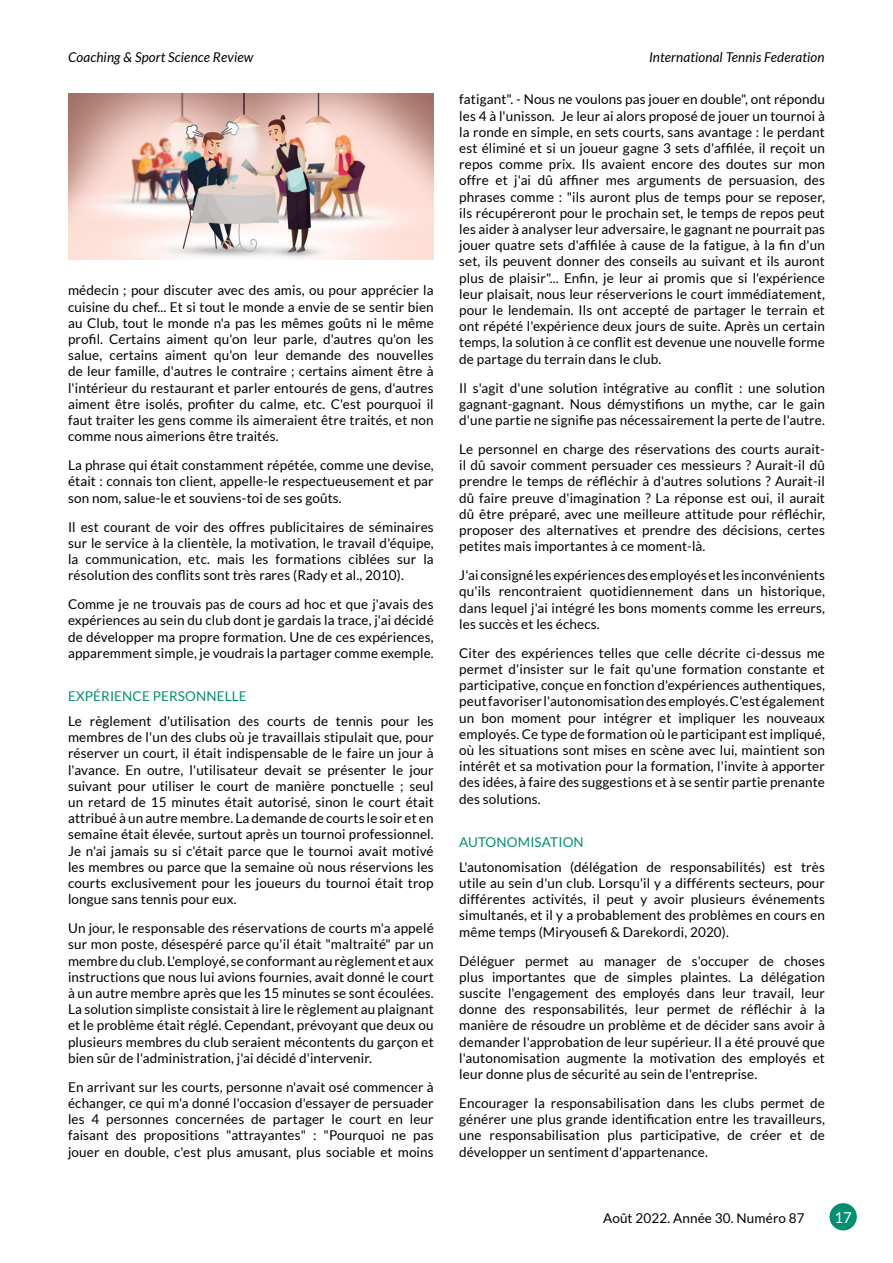
<style>
.page{position:relative;width:893px;height:1263px;background:#fff}
.page>*{position:absolute;margin:0;border:0;box-sizing:border-box;transform-origin:0 0}
.t1{font:15px "Lato";color:#fff}
.t2{font:13.5px/16.2px "Lato";letter-spacing:.01em;color:#000;text-align:justify}
.t3{font:italic 13.5px "Lato";letter-spacing:.01em;color:#000}
.t4{font:13.5px "Lato";letter-spacing:.01em;color:#008f70}
</style>
<div class="page">
<div style="left:829px;top:1203px;width:28px;height:27px;background:#008f70;border-radius:50%"></div>
<img style="left:68px;top:94px;width:366px;height:165px">
<p class="t3" style="left:68px;top:50px;width:187px">Coaching &amp; Sport Science Review</p>
<p class="t3" style="left:649px;top:50px;width:177px">International Tennis Federation</p>
<p class="t2" style="left:68px;top:282px;width:367px">médecin ; pour discuter avec des amis, ou pour apprécier la cuisine du chef... Et si tout le monde a envie de se sentir bien au Club, tout le monde n'a pas les mêmes goûts ni le même profil. Certains aiment qu'on leur parle, d'autres qu'on les salue, certains aiment qu'on leur demande des nouvelles de leur famille, d'autres le contraire ; certains aiment être à l'intérieur du restaurant et parler entourés de gens, d'autres aiment être isolés, profiter du calme, etc. C'est pourquoi il faut traiter les gens comme ils aimeraient être traités, et non comme nous aimerions être traités.</p>
<p class="t2" style="left:68px;top:457px;width:367px">La phrase qui était constamment répétée, comme une devise, était : connais ton client, appelle-le respectueusement et par son nom, salue-le et souviens-toi de ses goûts.</p>
<p class="t2" style="left:68px;top:518px;width:367px">Il est courant de voir des offres publicitaires de séminaires sur le service à la clientèle, la motivation, le travail d'équipe, la communication, etc. mais les formations ciblées sur la résolution des conflits sont très rares (Rady et al., 2010).</p>
<p class="t2" style="left:68px;top:596px;width:367px">Comme je ne trouvais pas de cours ad hoc et que j'avais des expériences au sein du club dont je gardais la trace, j'ai décidé de développer ma propre formation. Une de ces expériences, apparemment simple, je voudrais la partager comme exemple.</p>
<p class="t4" style="left:68px;top:689px;width:180px">EXPÉRIENCE PERSONNELLE</p>
<p class="t2" style="left:68px;top:713px;width:367px">Le règlement d'utilisation des courts de tennis pour les membres de l'un des clubs où je travaillais stipulait que, pour réserver un court, il était indispensable de le faire un jour à l'avance. En outre, l'utilisateur devait se présenter le jour suivant pour utiliser le court de manière ponctuelle ; seul un retard de 15 minutes était autorisé, sinon le court était attribué à un autre membre. La demande de courts le soir et en semaine était élevée, surtout après un tournoi professionnel.<br>Je n'ai jamais su si c'était parce que le tournoi avait motivé les membres ou parce que la semaine où nous réservions les courts exclusivement pour les joueurs du tournoi était trop longue sans tennis pour eux.</p>
<p class="t2" style="left:68px;top:920px;width:367px">Un jour, le responsable des réservations de courts m'a appelé sur mon poste, désespéré parce qu'il était "maltraité" par un membre du club. L'employé, se conformant au règlement et aux instructions que nous lui avions fournies, avait donné le court à un autre membre après que les 15 minutes se sont écoulées.<br>La solution simpliste consistait à lire le règlement au plaignant et le problème était réglé. Cependant, prévoyant que deux ou plusieurs membres du club seraient mécontents du garçon et bien sûr de l'administration, j'ai décidé d'intervenir.</p>
<p class="t2" style="left:68px;top:1079px;width:367px">En arrivant sur les courts, personne n'avait osé commencer à échanger, ce qui m'a donné l'occasion d'essayer de persuader les 4 personnes concernées de partager le court en leur faisant des propositions "attrayantes" : "Pourquoi ne pas jouer en double, c'est plus amusant, plus sociable et moins</p>
<p class="t2" style="left:459px;top:91px;width:367px">fatigant". - Nous ne voulons pas jouer en double", ont répondu les 4 à l'unisson. Je leur ai alors proposé de jouer un tournoi à la ronde en simple, en sets courts, sans avantage : le perdant est éliminé et si un joueur gagne 3 sets d'affilée, il reçoit un repos comme prix. Ils avaient encore des doutes sur mon offre et j'ai dû affiner mes arguments de persuasion, des phrases comme : "ils auront plus de temps pour se reposer, ils récupéreront pour le prochain set, le temps de repos peut les aider à analyser leur adversaire, le gagnant ne pourrait pas jouer quatre sets d'affilée à cause de la fatigue, à la fin d'un set, ils peuvent donner des conseils au suivant et ils auront plus de plaisir"... Enfin, je leur ai promis que si l'expérience leur plaisait, nous leur réserverions le court immédiatement, pour le lendemain. Ils ont accepté de partager le terrain et ont répété l'expérience deux jours de suite. Après un certain temps, la solution à ce conflit est devenue une nouvelle forme de partage du terrain dans le club.</p>
<p class="t2" style="left:459px;top:380px;width:367px">Il s'agit d'une solution intégrative au conflit : une solution gagnant-gagnant. Nous démystifions un mythe, car le gain d'une partie ne signifie pas nécessairement la perte de l'autre.</p>
<p class="t2" style="left:459px;top:441px;width:367px">Le personnel en charge des réservations des courts aurait&shy;il dû savoir comment persuader ces messieurs ? Aurait-il dû prendre le temps de réfléchir à d'autres solutions ? Aurait-il dû faire preuve d'imagination ? La réponse est oui, il aurait dû être préparé, avec une meilleure attitude pour réfléchir, proposer des alternatives et prendre des décisions, certes petites mais importantes à ce moment-là.</p>
<p class="t2" style="left:459px;top:567px;width:367px">J'ai consigné les expériences des employés et les inconvénients qu'ils rencontraient quotidiennement dans un historique, dans lequel j'ai intégré les bons moments comme les erreurs, les succès et les échecs.</p>
<p class="t2" style="left:459px;top:645px;width:367px">Citer des expériences telles que celle décrite ci-dessus me permet d'insister sur le fait qu'une formation constante et participative, conçue en fonction d'expériences authentiques, peut favoriser l'autonomisation des employés. C'est également un bon moment pour intégrer et impliquer les nouveaux employés. Ce type de formation où le participant est impliqué, où les situations sont mises en scène avec lui, maintient son intérêt et sa motivation pour la formation, l'invite à apporter des idées, à faire des suggestions et à se sentir partie prenante des solutions.</p>
<p class="t4" style="left:459px;top:835px;width:126px">AUTONOMISATION</p>
<p class="t2" style="left:459px;top:859px;width:367px">L'autonomisation (délégation de responsabilités) est très utile au sein d'un club. Lorsqu'il y a différents secteurs, pour différentes activités, il peut y avoir plusieurs événements simultanés, et il y a probablement des problèmes en cours en même temps (Miryousefi &amp; Darekordi, 2020).</p>
<p class="t2" style="left:459px;top:952px;width:367px">Déléguer permet au manager de s'occuper de choses plus importantes que de simples plaintes. La délégation suscite l'engagement des employés dans leur travail, leur donne des responsabilités, leur permet de réfléchir à la manière de résoudre un problème et de décider sans avoir à demander l'approbation de leur supérieur. Il a été prouvé que l'autonomisation augmente la motivation des employés et leur donne plus de sécurité au sein de l'entreprise.</p>
<p class="t2" style="left:459px;top:1095px;width:367px">Encourager la responsabilisation dans les clubs permet de générer une plus grande identification entre les travailleurs, une responsabilisation plus participative, de créer et de développer un sentiment d'appartenance.</p>
<p class="t2" style="left:603px;top:1209px;width:203px">Août 2022. Année 30. Numéro 87</p>
<p class="t1" style="left:834px;top:1209px;width:19px">17</p>
</div>
